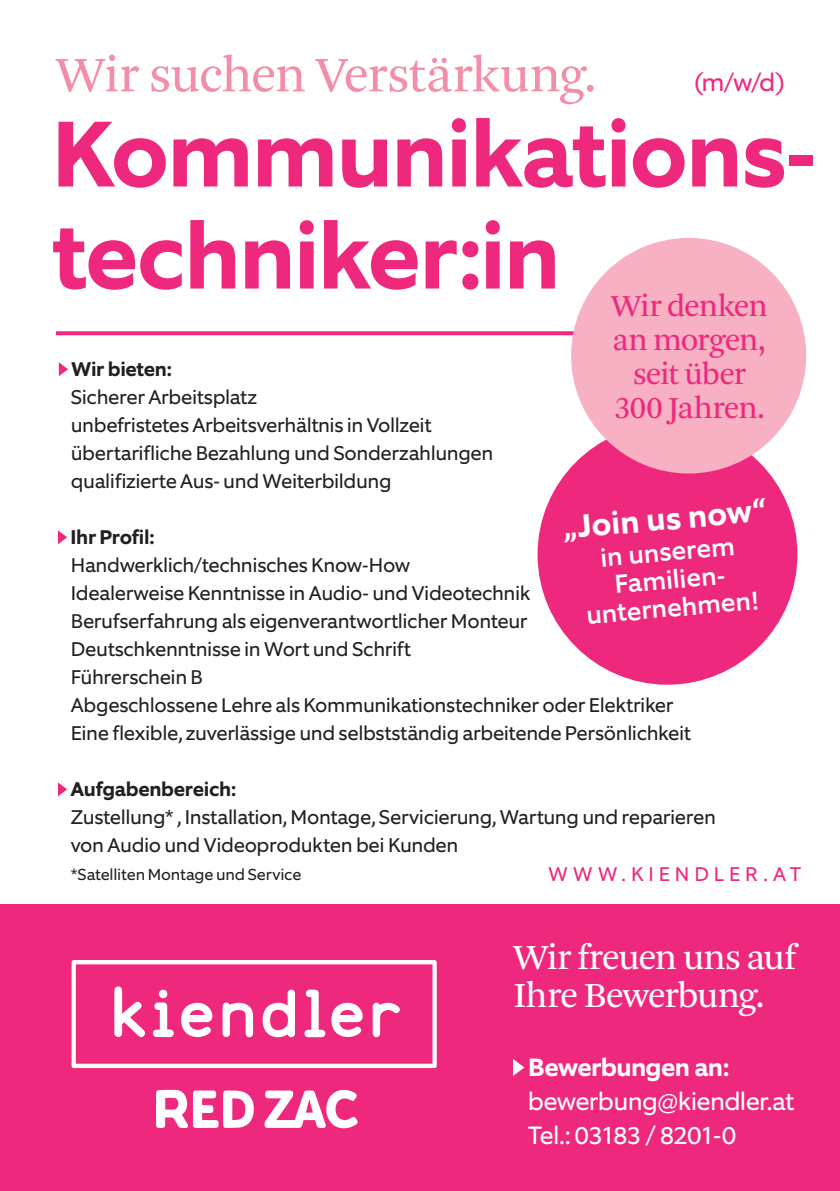
<style>
.page{position:relative;width:840px;height:1191px;background:#fff}
.page>*{position:absolute;margin:0;border:0;box-sizing:border-box;transform-origin:0 0}
.t1{font:700 94px/102px "Equip";letter-spacing:-.02em;color:#ee287d}
.t2{font:52px "Arnhem";letter-spacing:-.025em;color:#f48ea8}
.t3{font:37px/38px "Arnhem";letter-spacing:-.035em;color:#fff}
.t4{font:32px/34px "Arnhem";letter-spacing:-.035em;color:#ee287d;text-align:center}
.t5{font:700 32px "Equip";color:#fff}
.t6{font:500 26px/28px "Equip";color:#fff;text-align:center}
.t7{font:25.2px/34px "Equip";letter-spacing:-.03em;color:#fff}
.t8{font:700 25.2px "Equip";letter-spacing:-.025em;color:#fff}
.t9{font:25.2px "Equip";color:#ee287d}
.t10{font:20px/28px "Equip";letter-spacing:-.015em;color:#231f20}
.t11{font:700 20px "Equip";letter-spacing:-.015em;color:#231f20}
.t12{font:20px "Equip";letter-spacing:.245em;color:#ee287d}
.t13{font:16px "Equip";letter-spacing:-.005em;color:#231f20}
</style>
<div class="page">
<div style="left:0;top:904px;width:839px;height:287px;background:#ee287d"></div>
<svg style="left:513px;top:1059px;width:11px;height:17px"></svg>
<svg style="left:59px;top:362px;width:9px;height:14px"></svg>
<svg style="left:58px;top:530px;width:9px;height:14px"></svg>
<svg style="left:58px;top:782px;width:9px;height:14px"></svg>
<svg style="left:56px;top:331px;width:516px;height:4px;background:#ef3685"></svg>
<div style="left:537px;top:424px;width:260px;height:260px;background:#ee287d;border-radius:50%"></div>
<div style="left:570px;top:238px;width:235px;height:235px;background:#f7b1c3;border-radius:50%"></div>
<svg style="left:264px;top:1089px;width:94px;height:40px"></svg>
<svg style="left:156px;top:1089px;width:98px;height:39px"></svg>
<svg style="left:71px;top:960px;width:365px;height:108px"></svg>
<h2 class="t2" style="left:56px;top:46px;width:542px">Wir suchen Verstärkung.</h2>
<p class="t9" style="left:694px;top:67px;width:91px">(m/w/d)</p>
<h1 class="t1" style="left:52px;top:104px;width:765px">Kommunikations&shy;techniker:in</h1>
<h3 class="t4" style="left:610px;top:289px;width:158px">Wir denken an morgen, seit über<br>300 Jahren.</h3>
<p class="t11" style="left:71px;top:356px;width:102px">Wir bieten:</p>
<p class="t10" style="left:71px;top:383px;width:424px">Sicherer Arbeitsplatz<br>unbefristetes Arbeitsverhältnis in Vollzeit übertarifliche Bezahlung und Sonderzahlungen qualifizierte Aus- und Weiterbildung</p>
<p class="t11" style="left:70px;top:524px;width:85px">Ihr Profil:</p>
<p class="t10" style="left:71px;top:551px;width:621px">Handwerklich/technisches Know-How<br>Idealerweise Kenntnisse in Audio- und Videotechnik<br>Berufserfahrung als eigenverantwortlicher Monteur Deutschkenntnisse in Wort und Schrift<br>Führerschein B<br>Abgeschlossene Lehre als Kommunikationstechniker oder Elektriker Eine flexible, zuverlässige und selbstständig arbeitende Persönlichkeit</p>
<p class="t11" style="left:70px;top:776px;width:167px">Aufgabenbereich:</p>
<p class="t10" style="left:71px;top:803px;width:646px">Zustellung* , Installation, Montage, Servicierung, Wartung und reparieren von Audio und Videoprodukten bei Kunden</p>
<p class="t13" style="left:71px;top:864px;width:232px">*Satelliten Montage und Service</p>
<h3 class="t5" style="left:561px;top:507px;width:205px;rotate:-5deg">„Join us now“</h3>
<h3 class="t6" style="left:580px;top:545px;width:174px;rotate:-5deg">in unserem<br>Familien&shy;unternehmen!</h3>
<p class="t12" style="left:548px;top:861px;width:254px">WWW.KIENDLER.AT</p>
<h3 class="t3" style="left:513px;top:938px;width:284px">Wir freuen uns auf<br>Ihre Bewerbung.</h3>
<p class="t8" style="left:528px;top:1051px;width:202px">Bewerbungen an:</p>
<p class="t7" style="left:527px;top:1084px;width:267px">bewerbung@kiendler.at<br>Tel.: 03183 / 8201-0</p>
</div>
